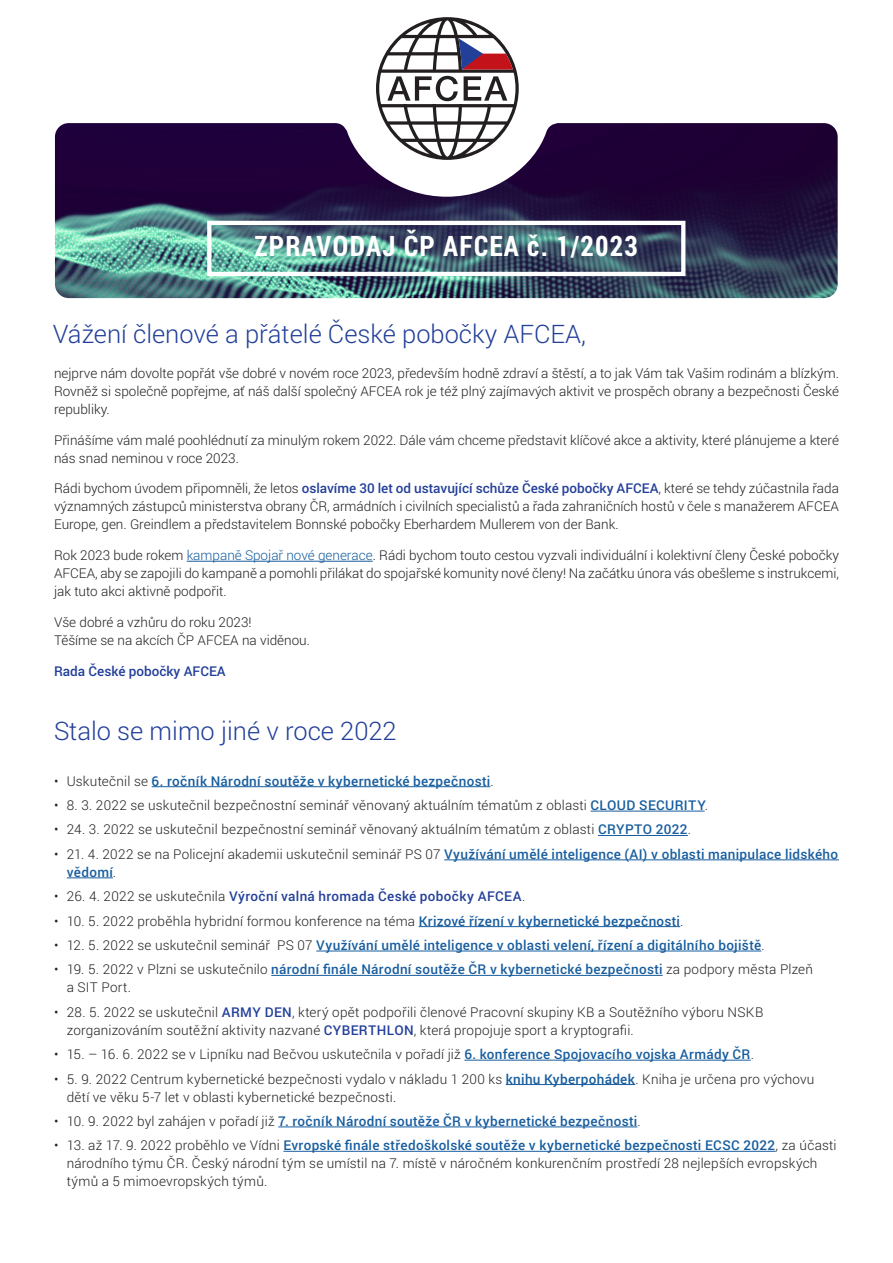
<style>
.page{position:relative;width:893px;height:1263px;background:#fff}
.page>*{position:absolute;margin:0;border:0;box-sizing:border-box;transform-origin:0 0}
.t1{font:700 28.2px "Roboto Condensed";letter-spacing:.04em;color:#fff}
.text_black{font:300 25.5px "Roboto";color:#223f99}
.text_black-2{font:300 13.5px/18px "Roboto";letter-spacing:.01em;color:#231f20}
.t2{font:500 13.5px/18px "Roboto";letter-spacing:.025em;color:#175d9e}
.text_black-3{font:500 13.5px "Roboto";letter-spacing:.02em;color:#223f99}
.text_black-4{font:500 13.5px "Roboto";color:#223f99}
.s1{font-weight:500;color:#223f99}
.s2{color:#175d9e}
.s3{font-weight:300;color:#231f20}
.s4{font-weight:500;color:#175d9e}
</style>
<div class="page">
<img style="left:55px;top:197px;width:783px;height:101px">
<svg style="left:54px;top:123px;width:784px;height:74px;background:#381e4e"></svg>
<svg style="left:376px;top:17px;width:143px;height:143px"></svg>
<div style="left:207px;top:221px;width:478px;height:55px;border:4px solid #fff"></div>
<hr style="left:187px;top:561px;width:186px;height:1px;background:#175d9e">
<hr style="left:152px;top:786px;width:338px;height:1px;background:#175d9e">
<hr style="left:591px;top:811px;width:114px;height:1px;background:#175d9e">
<hr style="left:598px;top:835px;width:90px;height:1px;background:#175d9e">
<hr style="left:444px;top:859px;width:395px;height:1px;background:#175d9e">
<hr style="left:67px;top:877px;width:46px;height:1px;background:#175d9e">
<hr style="left:419px;top:926px;width:261px;height:1px;background:#175d9e">
<hr style="left:316px;top:951px;width:445px;height:1px;background:#175d9e">
<hr style="left:271px;top:975px;width:392px;height:1px;background:#175d9e">
<hr style="left:464px;top:1060px;width:287px;height:1px;background:#175d9e">
<hr style="left:506px;top:1084px;width:129px;height:1px;background:#175d9e">
<hr style="left:278px;top:1126px;width:359px;height:1px;background:#175d9e">
<hr style="left:283px;top:1151px;width:493px;height:1px;background:#175d9e">
<p class="t1" style="left:255px;top:227px;width:385px">ZPRAVODAJ ČP AFCEA č. 1/2023</p>
<p class="text_black" style="left:53px;top:316px;width:535px">Vážení členové a přátelé České pobočky AFCEA,</p>
<p class="text_black-2" style="left:54px;top:364px;width:786px;text-align:justify">nejprve nám dovolte popřát vše dobré v novém roce 2023, především hodně zdraví a štěstí, a to jak Vám tak Vašim rodinám a blízkým.<br>Rovněž si společně popřejme, ať náš další společný AFCEA rok je též plný zajímavých aktivit ve prospěch obrany a bezpečnosti České republiky.</p>
<p class="text_black-2" style="left:54px;top:430px;width:786px">Přinášíme vám malé poohlédnutí za minulým rokem 2022. Dále vám chceme představit klíčové akce a aktivity, které plánujeme a které nás snad neminou v roce 2023.</p>
<p class="text_black-2" style="left:54px;top:479px;width:786px;text-align:justify">Rádi bychom úvodem připomněli, že letos <span class="s1">oslavíme 30 let od ustavující schůze České pobočky AFCEA</span>, které se tehdy zúčastnila řada významných zástupců ministerstva obrany ČR, armádních i civilních specialistů a řada zahraničních hostů v čele s manažerem AFCEA Europe, gen. Greindlem a představitelem Bonnské pobočky Eberhardem Mullerem von der Bank.</p>
<p class="text_black-2" style="left:54px;top:546px;width:786px;text-align:justify">Rok 2023 bude rokem <span class="s2">kampaně Spojař nové generace</span>. Rádi bychom touto cestou vyzvali individuální i kolektivní členy České pobočky AFCEA, aby se zapojili do kampaně a pomohli přilákat do spojařské komunity nové členy! Na začátku února vás obešleme s instrukcemi, jak tuto akci aktivně podpořit.</p>
<p class="text_black-2" style="left:54px;top:613px;width:258px">Vše dobré a vzhůru do roku 2023!<br>Těšíme se na akcích ČP AFCEA na viděnou.</p>
<p class="text_black-4" style="left:54px;top:662px;width:173px">Rada České pobočky AFCEA</p>
<p class="text_black" style="left:54px;top:714px;width:344px">Stalo se mimo jiné v roce 2022</p>
<p class="t2" style="left:54px;top:771px;width:441px"><span class="s3">• Uskutečnil se</span> 6. ročník Národní soutěže v kybernetické bezpečnosti<span class="s3">.</span></p>
<p class="text_black-2" style="left:54px;top:796px;width:655px">• 8. 3. 2022 se uskutečnil bezpečnostní seminář věnovaný aktuálním tématům z oblasti <span class="s4">CLOUD SECURITY</span>.</p>
<p class="text_black-2" style="left:54px;top:820px;width:639px">• 24. 3. 2022 se uskutečnil bezpečnostní seminář věnovaný aktuálním tématům z oblasti <span class="s4">CRYPTO 2022</span>.</p>
<p class="t2" style="left:67px;top:845px;width:773px;text-indent:-13px"><span class="s3">• 21. 4. 2022 se na Policejní akademii uskutečnil seminář PS 07</span> Využívání umělé inteligence (AI) v oblasti manipulace lidského vědomí<span class="s3">.</span></p>
<p class="text_black-3" style="left:54px;top:887px;width:473px"><span class="s3">• 26. 4. 2022 se uskutečnila</span> Výroční valná hromada České pobočky AFCEA<span class="s3">.</span></p>
<p class="text_black-2" style="left:54px;top:911px;width:631px">• 10. 5. 2022 proběhla hybridní formou konference na téma <span class="s4">Krizové řízení v kybernetické bezpečnosti</span>.</p>
<p class="t2" style="left:54px;top:936px;width:712px"><span class="s3">• 12. 5. 2022 se uskutečnil seminář PS 07</span> Využívání umělé inteligence v oblasti velení, řízení a digitálního bojiště<span class="s3">.</span></p>
<p class="text_black-2" style="left:67px;top:960px;width:748px;text-indent:-13px">• 19. 5. 2022 v Plzni se uskutečnilo <span class="s4">národní finále Národní soutěže ČR v kybernetické bezpečnosti</span> za podpory města Plzeň a SIT Port.</p>
<p class="text_black-2" style="left:67px;top:1002px;width:698px;text-indent:-13px">• 28. 5. 2022 se uskutečnil <span class="s1">ARMY DEN</span>, který opět podpořili členové Pracovní skupiny KB a Soutěžního výboru NSKB zorganizováním soutěžní aktivity nazvané <span class="s1">CYBERTHLON</span>, která propojuje sport a kryptografii.</p>
<p class="text_black-2" style="left:54px;top:1045px;width:701px">• 15. – 16. 6. 2022 se v Lipníku nad Bečvou uskutečnila v pořadí již <span class="s4">6. konference Spojovacího vojska Armády ČR</span>.</p>
<p class="text_black-2" style="left:67px;top:1069px;width:749px;text-indent:-13px">• 5. 9. 2022 Centrum kybernetické bezpečnosti vydalo v nákladu 1 200 ks <span class="s4">knihu Kyberpohádek</span>. Kniha je určena pro výchovu dětí ve věku 5-7 let v oblasti kybernetické bezpečnosti.</p>
<p class="t2" style="left:54px;top:1112px;width:588px"><span class="s3">• 10. 9. 2022 byl zahájen v pořadí již</span> 7. ročník Národní soutěže ČR v kybernetické bezpečnosti<span class="s3">.</span></p>
<p class="text_black-2" style="left:67px;top:1136px;width:771px;text-indent:-13px">• 13. až 17. 9. 2022 proběhlo ve Vídni <span class="s4">Evropské finále středoškolské soutěže v kybernetické bezpečnosti ECSC 2022</span>, za účasti národního týmu ČR. Český národní tým se umístil na 7. místě v náročném konkurenčním prostředí 28 nejlepších evropských týmů a 5 mimoevropských týmů.</p>
</div>
